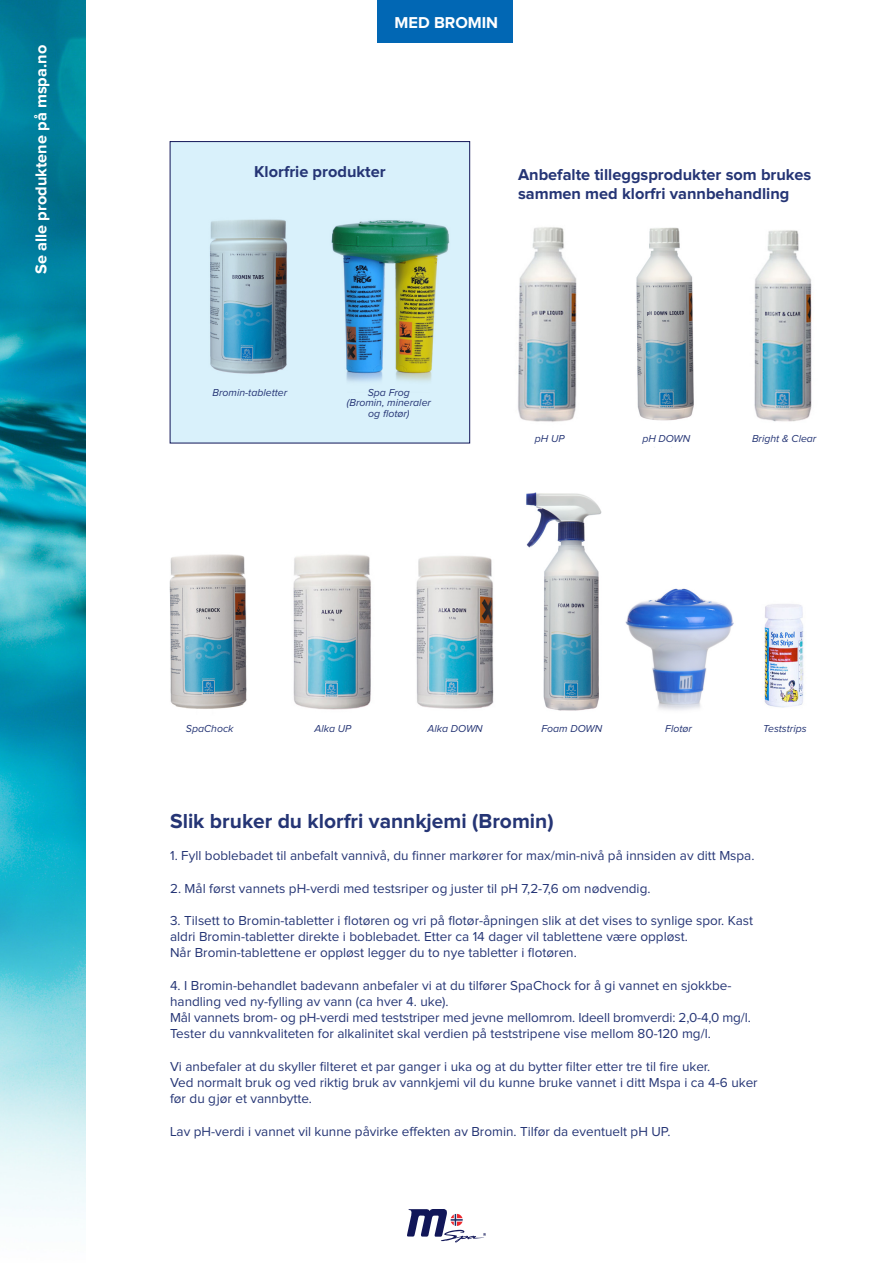
<style>
.page{position:relative;width:893px;height:1263px;background:#fff}
.page>*{position:absolute;margin:0;border:0;box-sizing:border-box;transform-origin:0 0}
.t1{font:700 21px "Proxima Nova";color:#253575}
.t2{font:700 16.35px "Proxima Nova";color:#253575}
.t3{font:700 16.35px "Proxima Nova";color:#fff}
.t4{font:13.5px/16.2px "Proxima Nova";color:#253575}
.t5{font:italic 10.5px/10.5px "Proxima Nova";color:#253575;text-align:center}
</style>
<div class="page">
<img style="left:0;top:0;width:85px;height:1215px">
<div style="left:170px;top:141px;width:300px;height:302px;background:#d9f1fb;border:1px solid #111658"></div>
<img style="left:331px;top:220px;width:119px;height:162px">
<img style="left:625px;top:588px;width:109px;height:122px">
<img style="left:210px;top:219px;width:77px;height:155px">
<img style="left:169px;top:554px;width:78px;height:155px">
<img style="left:764px;top:604px;width:40px;height:104px">
<img style="left:416px;top:556px;width:78px;height:153px">
<img style="left:293px;top:554px;width:78px;height:156px">
<img style="left:636px;top:227px;width:58px;height:221px">
<img style="left:526px;top:492px;width:76px;height:219px">
<img style="left:518px;top:227px;width:59px;height:195px">
<img style="left:754px;top:230px;width:58px;height:192px">
<div style="left:377px;top:0;width:136px;height:43px;background:#0167b4"></div>
<svg style="left:407px;top:1209px;width:79px;height:33px"></svg>
<p class="t3" style="left:32px;top:274px;width:231px;rotate:-90deg">Se alle produktene på mspa.no</p>
<p class="t3" style="left:395px;top:13px;width:105px">MED BROMIN</p>
<p class="t2" style="left:254px;top:162px;width:133px">Klorfrie produkter</p>
<p class="t2" style="left:518px;top:165px;width:295px">Anbefalte tilleggsprodukter som brukes</p>
<p class="t2" style="left:518px;top:184px;width:273px">sammen med klorfri vannbehandling</p>
<p class="t5" style="left:212px;top:387px;width:76px">Bromin-tabletter</p>
<p class="t5" style="left:368px;top:387px;width:44px">Spa Frog</p>
<p class="t5" style="left:347px;top:398px;width:86px">(Bromin, mineraler og flotør)</p>
<p class="t5" style="left:535px;top:433px;width:31px">pH UP</p>
<p class="t5" style="left:642px;top:433px;width:49px">pH DOWN</p>
<p class="t5" style="left:752px;top:433px;width:66px">Bright &amp; Clear</p>
<p class="t5" style="left:186px;top:723px;width:49px">SpaChock</p>
<p class="t5" style="left:314px;top:723px;width:38px">Alka UP</p>
<p class="t5" style="left:428px;top:723px;width:57px">Alka DOWN</p>
<p class="t5" style="left:541px;top:723px;width:62px">Foam DOWN</p>
<p class="t5" style="left:665px;top:723px;width:28px">Flotør</p>
<p class="t5" style="left:763px;top:723px;width:45px">Teststrips</p>
<p class="t1" style="left:170px;top:809px;width:385px">Slik bruker du klorfri vannkjemi (Bromin)</p>
<p class="t4" style="left:170px;top:848px;width:586px">1. Fyll boblebadet til anbefalt vannivå, du finner markører for max/min-nivå på innsiden av ditt Mspa.</p>
<p class="t4" style="left:170px;top:880px;width:482px">2. Mål først vannets pH-verdi med testsriper og juster til pH 7,2-7,6 om nødvendig.</p>
<p class="t4" style="left:170px;top:913px;width:585px">3. Tilsett to Bromin-tabletter i flotøren og vri på flotør-åpningen slik at det vises to synlige spor. Kast aldri Bromin-tabletter direkte i boblebadet. Etter ca 14 dager vil tablettene være oppløst.</p>
<p class="t4" style="left:170px;top:945px;width:408px">Når Bromin-tablettene er oppløst legger du to nye tabletter i flotøren.</p>
<p class="t4" style="left:170px;top:977px;width:563px">4. I Bromin-behandlet badevann anbefaler vi at du tilfører SpaChock for å gi vannet en sjokkbe&shy;handling ved ny-fylling av vann (ca hver 4. uke).</p>
<p class="t4" style="left:170px;top:1010px;width:582px">Mål vannets brom- og pH-verdi med teststriper med jevne mellomrom. Ideell bromverdi: 2,0-4,0 mg/l.</p>
<p class="t4" style="left:170px;top:1026px;width:542px">Tester du vannkvaliteten for alkalinitet skal verdien på teststripene vise mellom 80-120 mg/l.</p>
<p class="t4" style="left:170px;top:1058px;width:542px">Vi anbefaler at du skyller filteret et par ganger i uka og at du bytter filter etter tre til fire uker.</p>
<p class="t4" style="left:170px;top:1075px;width:589px">Ved normalt bruk og ved riktig bruk av vannkjemi vil du kunne bruke vannet i ditt Mspa i ca 4-6 uker før du gjør et vannbytte.</p>
<p class="t4" style="left:170px;top:1123px;width:502px">Lav pH-verdi i vannet vil kunne påvirke effekten av Bromin. Tilfør da eventuelt pH UP.</p>
</div>
